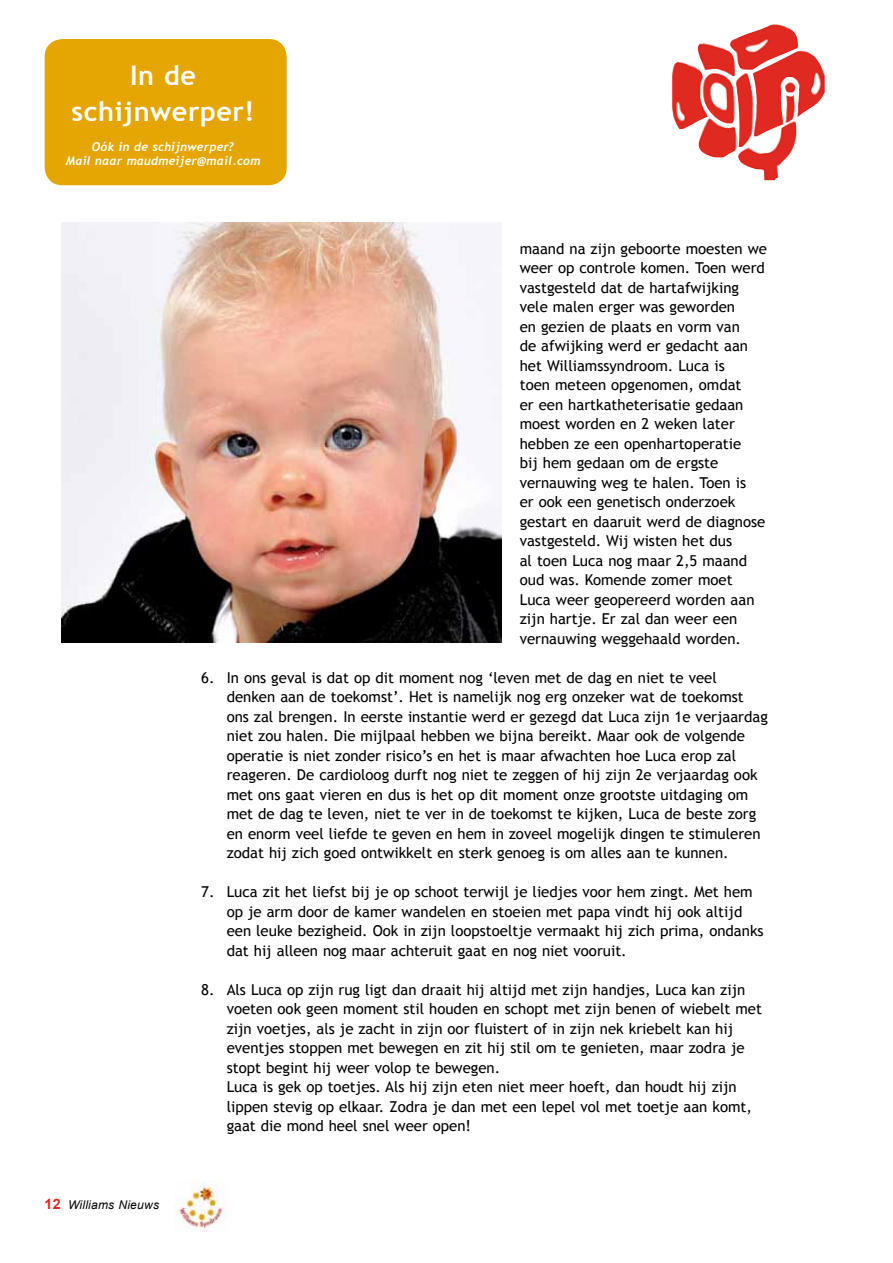
<style>
.page{position:relative;width:893px;height:1263px;background:#fff}
.page>*{position:absolute;margin:0;border:0;box-sizing:border-box;transform-origin:0 0}
.t1{font:700 27px/36px "Trebuchet MS";letter-spacing:.02em;color:#fff;text-align:center}
.t2{font:15px/19.5px "Trebuchet MS";color:#000}
.t3{font:italic 700 12px/13.5px "Trebuchet";letter-spacing:.02em;color:#fff;text-align:center}
.t4{font:italic 12px "Arial";letter-spacing:.02em;color:#000}
.s1{font-weight:700;font-style:normal;font-size:14.25px;color:#e02921}
</style>
<div class="page">
<img style="left:174px;top:1180px;width:52px;height:52px">
<div style="left:45px;top:39px;width:242px;height:146px;background:#e5a603;border-radius:18px"></div>
<img style="left:672px;top:24px;width:153px;height:156px">
<img style="left:61px;top:223px;width:441px;height:419px">
<h1 class="t1" style="left:72px;top:58px;width:184px">In de schijnwerper!</h1>
<p class="t3" style="left:66px;top:140px;width:196px">Oók in de schijnwerper?<br>Mail naar maudmeijer@mail.com</p>
<p class="t4" style="left:45px;top:1197px;width:116px"><span class="s1">12</span> Williams Nieuws</p>
<p class="t2" style="left:520px;top:239px;width:249px">maand na zijn geboorte moesten we weer op controle komen. Toen werd vastgesteld dat de hartafwijking vele malen erger was geworden<br>en gezien de plaats en vorm van<br>de afwijking werd er gedacht aan het Williamssyndroom. Luca is<br>toen meteen opgenomen, omdat<br>er een hartkatheterisatie gedaan moest worden en 2 weken later hebben ze een openhartoperatie<br>bij hem gedaan om de ergste vernauwing weg te halen. Toen is<br>er ook een genetisch onderzoek gestart en daaruit werd de diagnose vastgesteld. Wij wisten het dus<br>al toen Luca nog maar 2,5 maand oud was. Komende zomer moet<br>Luca weer geopereerd worden aan zijn hartje. Er zal dan weer een vernauwing weggehaald worden.</p>
<p class="t2" style="left:227px;top:668px;width:543px;text-indent:-26px">6. In ons geval is dat op dit moment nog ‘leven met de dag en niet te veel denken aan de toekomst’. Het is namelijk nog erg onzeker wat de toekomst ons zal brengen. In eerste instantie werd er gezegd dat Luca zijn 1e verjaardag niet zou halen. Die mijlpaal hebben we bijna bereikt. Maar ook de volgende operatie is niet zonder risico’s en het is maar afwachten hoe Luca erop zal reageren. De cardioloog durft nog niet te zeggen of hij zijn 2e verjaardag ook met ons gaat vieren en dus is het op dit moment onze grootste uitdaging om met de dag te leven, niet te ver in de toekomst te kijken, Luca de beste zorg en enorm veel liefde te geven en hem in zoveel mogelijk dingen te stimuleren zodat hij zich goed ontwikkelt en sterk genoeg is om alles aan te kunnen.</p>
<p class="t2" style="left:227px;top:882px;width:538px;text-indent:-26px">7. Luca zit het liefst bij je op schoot terwijl je liedjes voor hem zingt. Met hem op je arm door de kamer wandelen en stoeien met papa vindt hij ook altijd een leuke bezigheid. Ook in zijn loopstoeltje vermaakt hij zich prima, ondanks dat hij alleen nog maar achteruit gaat en nog niet vooruit.</p>
<p class="t2" style="left:227px;top:980px;width:537px;text-indent:-26px">8. Als Luca op zijn rug ligt dan draait hij altijd met zijn handjes, Luca kan zijn voeten ook geen moment stil houden en schopt met zijn benen of wiebelt met zijn voetjes, als je zacht in zijn oor fluistert of in zijn nek kriebelt kan hij eventjes stoppen met bewegen en zit hij stil om te genieten, maar zodra je stopt begint hij weer volop te bewegen.<br>Luca is gek op toetjes. Als hij zijn eten niet meer hoeft, dan houdt hij zijn lippen stevig op elkaar. Zodra je dan met een lepel vol met toetje aan komt, gaat die mond heel snel weer open!</p>
</div>
